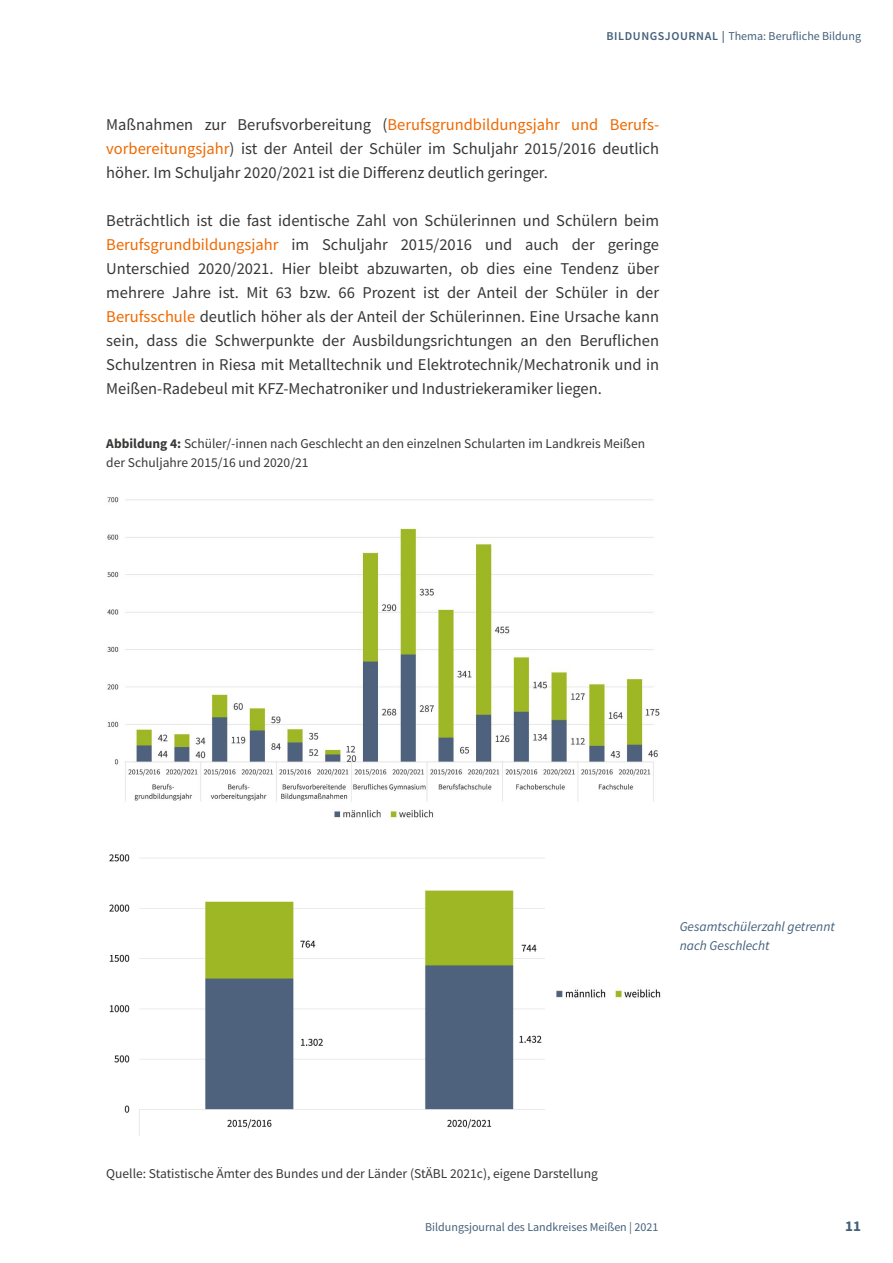
<style>
.page{position:relative;width:893px;height:1263px;background:#fff}
.page>*{position:absolute;margin:0;border:0;box-sizing:border-box;transform-origin:0 0}
.t1{font:16.5px/24px "Source Sans Pro";color:#373836;text-align:justify}
.t2{font:700 15px "Source Sans Pro";color:#44607b}
.t3{font:13.5px/19.5px "Source Sans Pro";color:#373836}
.t4{font:italic 13.5px/19.5px "Source Sans Pro";color:#44607b}
.t5{font:12px "Source Sans Pro";color:#44607b}
.s1{font-weight:600}
.s2{color:#ef6900}
.s3{font-weight:700}
</style>
<div class="page">
<img style="left:107px;top:497px;width:552px;height:321px">
<img style="left:109px;top:854px;width:436px;height:282px">
<img style="left:539px;top:984px;width:122px;height:19px">
<p class="t5" style="left:606px;top:31px;width:256px"><span class="s1">BILDUNGSJOURNAL |</span> Thema: Berufliche Bildung</p>
<p class="t1" style="left:106px;top:114px;width:554px">Maßnahmen zur Berufsvorbereitung (<span class="s2">Berufsgrundbildungsjahr und Berufs&shy;vorbereitungsjahr</span>) ist der Anteil der Schüler im Schuljahr 2015/2016 deutlich höher. Im Schuljahr 2020/2021 ist die Differenz deutlich geringer.</p>
<p class="t1" style="left:106px;top:210px;width:554px">Beträchtlich ist die fast identische Zahl von Schülerinnen und Schülern beim <span class="s2">Berufsgrundbildungsjahr</span> im Schuljahr 2015/2016 und auch der geringe Unterschied 2020/2021. Hier bleibt abzuwarten, ob dies eine Tendenz über mehrere Jahre ist. Mit 63 bzw. 66 Prozent ist der Anteil der Schüler in der <span class="s2">Berufsschule</span> deutlich höher als der Anteil der Schülerinnen. Eine Ursache kann sein, dass die Schwerpunkte der Ausbildungsrichtungen an den Beruflichen Schulzentren in Riesa mit Metalltechnik und Elektrotechnik/Mechatronik und in Meißen-Radebeul mit KFZ-Mechatroniker und Industriekeramiker liegen.</p>
<p class="t3" style="left:106px;top:435px;width:540px"><span class="s3">Abbildung 4:</span> Schüler/-innen nach Geschlecht an den einzelnen Schularten im Landkreis Meißen der Schuljahre 2015/16 und 2020/21</p>
<p class="t4" style="left:680px;top:918px;width:157px">Gesamtschülerzahl getrennt nach Geschlecht</p>
<p class="t3" style="left:106px;top:1165px;width:493px">Quelle: Statistische Ämter des Bundes und der Länder (StÄBL 2021c), eigene Darstellung</p>
<p class="t5" style="left:425px;top:1222px;width:235px">Bildungsjournal des Landkreises Meißen | 2021</p>
<p class="t2" style="left:845px;top:1220px;width:17px">11</p>
</div>
